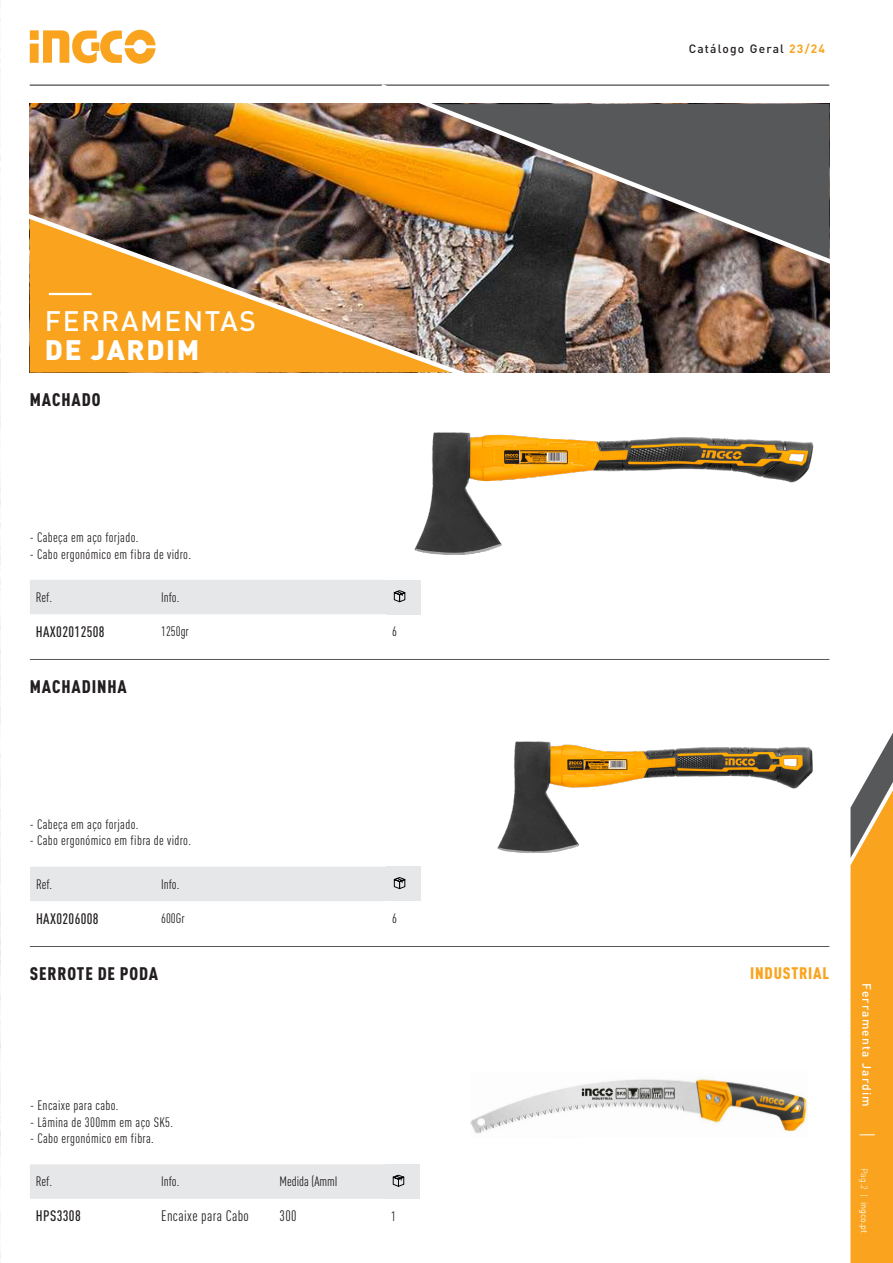
<style>
.page{position:relative;width:893px;height:1263px;background:#fff}
.page>*{position:absolute;margin:0;border:0;box-sizing:border-box;transform-origin:0 0}
.t1{font:500 27.9px "DIN Pro";letter-spacing:.06em;color:#fff}
.t2{font:900 27.9px "DIN Pro";letter-spacing:.06em;color:#fff}
.t3{font:900 18px "DIN Cond";letter-spacing:.05em;color:#231f20}
.t4{font:900 16.5px "DIN Cond";letter-spacing:.05em;color:#f9a31e}
.t5{font:500 15px "DIN Cond";letter-spacing:.025em;color:#231f20}
.t6{font:15px "DIN Cond";letter-spacing:.025em;color:#231f20}
.t7{font:13.5px "DIN Cond";letter-spacing:.025em;color:#231f20}
.t8{font:13.5px "DIN Cond";color:#231f20}
.t9{font:500 12px "DIN Pro";letter-spacing:.1em;color:#231f20}
.t10{font:500 12px "DIN Pro";letter-spacing:.1em;color:#fff}
.t11{font:9px "DIN Pro";color:#fff}
.s1{font-weight:700;color:#f9a31e}
.s2{font-weight:300}
</style>
<div class="page">
<svg style="left:30px;top:30px;width:126px;height:34px"></svg>
<hr style="left:30px;top:85px;width:799px;height:1px;background:#231f20">
<svg style="left:850px;top:733px;width:43px;height:530px;background:#eaa439"></svg>
<img style="left:470px;top:1078px;width:338px;height:55px">
<img style="left:497px;top:741px;width:316px;height:113px">
<div style="left:30px;top:580px;width:356px;height:34px;background:#e6e7e9"></div>
<div style="left:386px;top:580px;width:35px;height:34px;background:#e6e7e9"></div>
<svg style="left:394px;top:590px;width:11px;height:12px"></svg>
<img style="left:414px;top:432px;width:400px;height:123px">
<div style="left:30px;top:867px;width:356px;height:34px;background:#e6e7e9"></div>
<div style="left:386px;top:867px;width:35px;height:34px;background:#e6e7e9"></div>
<svg style="left:394px;top:877px;width:11px;height:12px"></svg>
<hr style="left:30px;top:659px;width:799px;height:1px;background:#57585a">
<hr style="left:30px;top:946px;width:799px;height:1px;background:#57585a">
<div style="left:30px;top:1164px;width:355px;height:35px;background:#e6e7e9"></div>
<div style="left:385px;top:1164px;width:34px;height:35px;background:#e6e7e9"></div>
<svg style="left:393px;top:1175px;width:11px;height:11px"></svg>
<img style="left:30px;top:104px;width:799px;height:268px">
<img style="left:29px;top:209px;width:446px;height:164px">
<img style="left:376px;top:84px;width:454px;height:185px">
<hr style="left:49px;top:293px;width:43px;height:2px;background:#fff">
<img style="left:0;top:2px;width:1px;height:1261px">
<p class="t1" style="left:45px;top:302px;width:213px">FERRAMENTAS</p>
<p class="t2" style="left:45px;top:330px;width:156px">DE JARDIM</p>
<p class="t3" style="left:30px;top:388px;width:72px">MACHADO</p>
<p class="t7" style="left:30px;top:529px;width:110px">- Cabeça em aço forjado.</p>
<p class="t7" style="left:30px;top:546px;width:163px">- Cabo ergonómico em fibra de vidro.</p>
<p class="t7" style="left:36px;top:589px;width:18px">Ref.</p>
<p class="t7" style="left:161px;top:589px;width:20px">Info.</p>
<p class="t5" style="left:36px;top:622px;width:70px">HAX02012508</p>
<p class="t7" style="left:161px;top:624px;width:29px">1250gr</p>
<p class="t7" style="left:392px;top:624px;width:6px">6</p>
<p class="t3" style="left:30px;top:676px;width:98px">MACHADINHA</p>
<p class="t7" style="left:30px;top:816px;width:110px">- Cabeça em aço forjado.</p>
<p class="t7" style="left:30px;top:833px;width:163px">- Cabo ergonómico em fibra de vidro.</p>
<p class="t7" style="left:36px;top:876px;width:18px">Ref.</p>
<p class="t7" style="left:161px;top:876px;width:20px">Info.</p>
<p class="t5" style="left:36px;top:909px;width:64px">HAX0206008</p>
<p class="t7" style="left:161px;top:910px;width:25px">600Gr</p>
<p class="t7" style="left:392px;top:910px;width:6px">6</p>
<p class="t3" style="left:30px;top:962px;width:130px">SERROTE DE PODA</p>
<p class="t7" style="left:30px;top:1097px;width:90px">- Encaixe para cabo.</p>
<p class="t7" style="left:30px;top:1114px;width:145px">- Lâmina de 300mm em aço SK5.</p>
<p class="t7" style="left:30px;top:1130px;width:125px">- Cabo ergonómico em fibra.</p>
<p class="t7" style="left:36px;top:1174px;width:18px">Ref.</p>
<p class="t7" style="left:161px;top:1174px;width:20px">Info.</p>
<p class="t8" style="left:280px;top:1174px;width:60px">Medida (AmmI</p>
<p class="t5" style="left:36px;top:1207px;width:46px">HPS3308</p>
<p class="t6" style="left:161px;top:1207px;width:89px">Encaixe para Cabo</p>
<p class="t6" style="left:280px;top:1207px;width:18px">300</p>
<p class="t7" style="left:391px;top:1208px;width:6px">1</p>
<p class="t9" style="left:689px;top:40px;width:138px">Catálogo Geral <span class="s1">23/24</span></p>
<p class="t4" style="left:750px;top:963px;width:81px">INDUSTRIAL</p>
<p class="t10" style="left:875px;top:983px;width:125px;rotate:90deg">Ferramenta Jardim</p>
<p class="t11" style="left:871px;top:1167px;width:67px;rotate:90deg"><span class="s2">Pag.2 |</span> ingco.pt</p>
</div>
